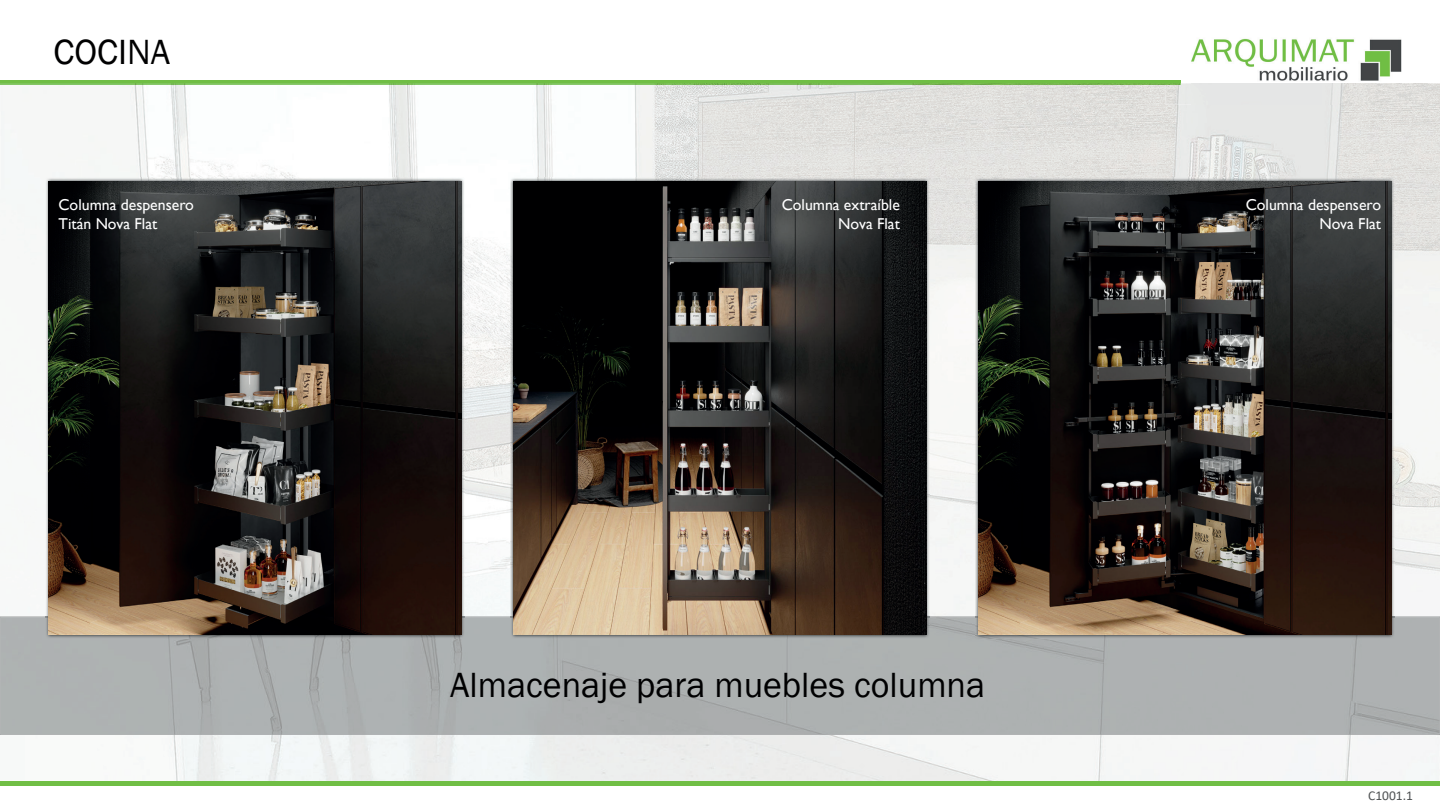
<style>
.page{position:relative;width:1440px;height:810px;background:#fff}
.page>*{position:absolute;margin:0;border:0;box-sizing:border-box;transform-origin:0 0}
.t1{font:36px "Franklin Gothic";color:#000001}
.t2{font:15.75px/18.9px "Gill Sans";color:#fff;text-align:right}
.t3{font:13.5px "Calibri";color:#4f5253}
</style>
<div class="page">
<img style="left:1180px;top:38px;width:222px;height:45px">
<div style="left:0;top:80px;width:1180px;height:5px;background:#70be45"></div>
<hr style="left:0;top:781px;width:1440px;height:4px;background:#70be45">
<img style="left:1px;top:83px;width:1439px;height:106px">
<img style="left:465px;top:240px;width:45px;height:376px">
<img style="left:930px;top:189px;width:45px;height:427px">
<img style="left:1395px;top:189px;width:45px;height:385px">
<img style="left:169px;top:735px;width:1271px;height:46px">
<img style="left:0;top:83px;width:1180px;height:2px">
<div style="left:0;top:617px;width:1440px;height:118px;background:#adb1b2"></div>
<img style="left:45px;top:178px;width:420px;height:460px">
<img style="left:49px;top:181px;width:412px;height:454px">
<img style="left:510px;top:178px;width:420px;height:460px">
<img style="left:514px;top:181px;width:412px;height:454px">
<img style="left:975px;top:178px;width:420px;height:460px">
<img style="left:979px;top:181px;width:412px;height:454px">
<h1 class="t1" style="left:54px;top:30px;width:118px">COCINA</h1>
<p class="t2" style="left:58px;top:195px;width:137px;text-align:left">Columna despensero<br>Titán Nova Flat</p>
<p class="t2" style="left:782px;top:195px;width:120px">Columna extraíble<br>Nova Flat</p>
<p class="t2" style="left:1246px;top:195px;width:137px">Columna despensero<br>Nova Flat</p>
<h1 class="t1" style="left:450px;top:662px;width:536px">Almacenaje para muebles columna</h1>
<p class="t3" style="left:1368px;top:786px;width:46px">C1001.1</p>
</div>
